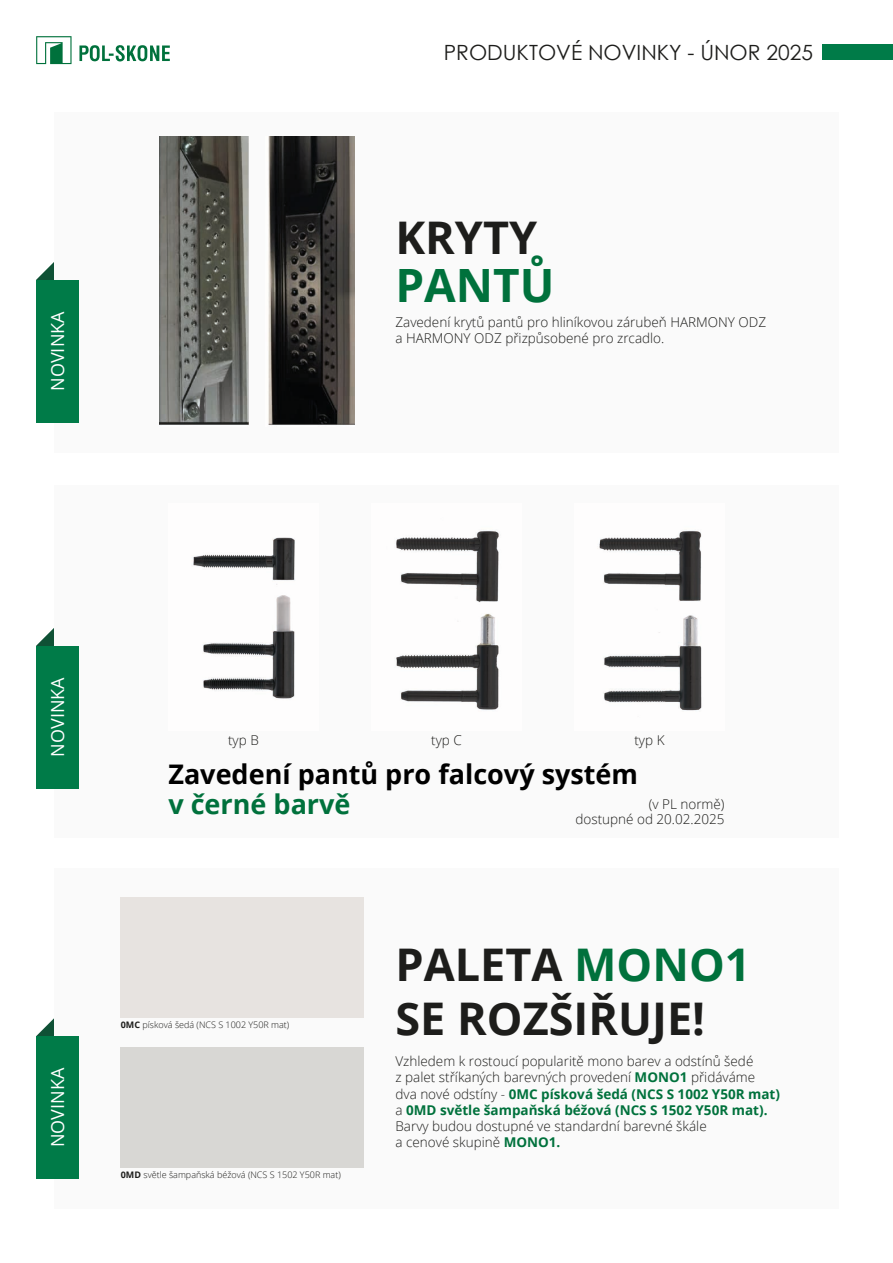
<style>
.page{position:relative;width:893px;height:1263px;background:#fff}
.page>*{position:absolute;margin:0;border:0;box-sizing:border-box;transform-origin:0 0}
.t1{font:700 45.9px "Open Sans";color:#00713c}
.t2{font:700 45px "Open Sans";color:#1d1d1b}
.t3{font:700 27px "Open Sans";color:#000}
.t4{font:700 27px "Open Sans";color:#00713c}
.t5{font:21px "Century Gothic";color:#1d1d1b}
.t6{font:18px "Open Sans";color:#fff}
.t7{font:300 13.5px/16.2px "Open Sans";color:#1d1d1b}
.t8{font:300 9px "Open Sans";color:#1d1d1b}
.s1{font-weight:700}
.s2{color:#00713c}
.s3{font-weight:700;color:#00713c}
</style>
<div class="page">
<svg style="left:36px;top:262px;width:18px;height:18px"></svg>
<div style="left:54px;top:112px;width:785px;height:340px;background:#fafafa"></div>
<div style="left:823px;top:44px;width:70px;height:16px;background:#007b48"></div>
<div style="left:36px;top:280px;width:42px;height:142px;background:#007b48"></div>
<svg style="left:36px;top:628px;width:18px;height:18px"></svg>
<div style="left:54px;top:485px;width:785px;height:353px;background:#fafafa"></div>
<div style="left:36px;top:646px;width:42px;height:142px;background:#007b48"></div>
<img style="left:159px;top:136px;width:89px;height:289px">
<img style="left:268px;top:136px;width:86px;height:289px">
<img style="left:193px;top:537px;width:102px;height:162px">
<img style="left:396px;top:531px;width:103px;height:179px">
<img style="left:599px;top:531px;width:103px;height:180px">
<svg style="left:36px;top:1018px;width:18px;height:18px"></svg>
<svg style="left:54px;top:868px;width:785px;height:341px"></svg>
<div style="left:36px;top:1036px;width:42px;height:143px;background:#007b48"></div>
<svg style="left:36px;top:36px;width:36px;height:28px"></svg>
<svg style="left:79px;top:45px;width:91px;height:17px"></svg>
<p class="t6" style="left:45px;top:391px;width:81px;rotate:-90deg">NOVINKA</p>
<p class="t5" style="left:444px;top:38px;width:371px">PRODUKTOVÉ NOVINKY - ÚNOR 2025</p>
<p class="t2" style="left:395px;top:206px;width:143px">KRYTY</p>
<p class="t1" style="left:395px;top:253px;width:161px">PANTŮ</p>
<p class="t7" style="left:395px;top:314px;width:372px">Zavedení krytů pantů pro hliníkovou zárubeň HARMONY ODZ</p>
<p class="t7" style="left:395px;top:330px;width:271px">a HARMONY ODZ přizpůsobené pro zrcadlo.</p>
<p class="t6" style="left:45px;top:757px;width:81px;rotate:-90deg">NOVINKA</p>
<p class="t6" style="left:45px;top:1147px;width:81px;rotate:-90deg">NOVINKA</p>
<p class="t7" style="left:228px;top:731px;width:32px">typ B</p>
<p class="t7" style="left:431px;top:731px;width:32px">typ C</p>
<p class="t7" style="left:634px;top:731px;width:32px">typ K</p>
<p class="t3" style="left:168px;top:755px;width:471px">Zavedení pantů pro falcový systém</p>
<p class="t4" style="left:168px;top:785px;width:184px">v černé barvě</p>
<p class="t7" style="left:575px;top:811px;width:151px">dostupné od 20.02.2025</p>
<p class="t7" style="left:649px;top:795px;width:77px">(v PL normě)</p>
<p class="t8" style="left:121px;top:1019px;width:170px"><span class="s1">0MC</span> písková šedá (NCS S 1002 Y50R mat)</p>
<p class="t8" style="left:121px;top:1169px;width:221px"><span class="s1">0MD</span> světle šampaňská béžová (NCS S 1502 Y50R mat)</p>
<p class="t2" style="left:395px;top:932px;width:357px">PALETA <span class="s2">MONO1</span></p>
<p class="t2" style="left:395px;top:986px;width:311px">SE ROZŠIŘUJE!</p>
<p class="t7" style="left:395px;top:1053px;width:386px">Vzhledem k rostoucí popularitě mono barev a odstínů šedé<br>z palet stříkaných barevných provedení <span class="s3">MONO1</span> přidáváme<br>dva nové odstíny - <span class="s3">0MC písková šedá (NCS S 1002 Y50R mat) </span>a <span class="s3">0MD světle šampaňská béžová (NCS S 1502 Y50R mat).<br></span>Barvy budou dostupné ve standardní barevné škále<br>a cenové skupině <span class="s3">MONO1.</span></p>
</div>
